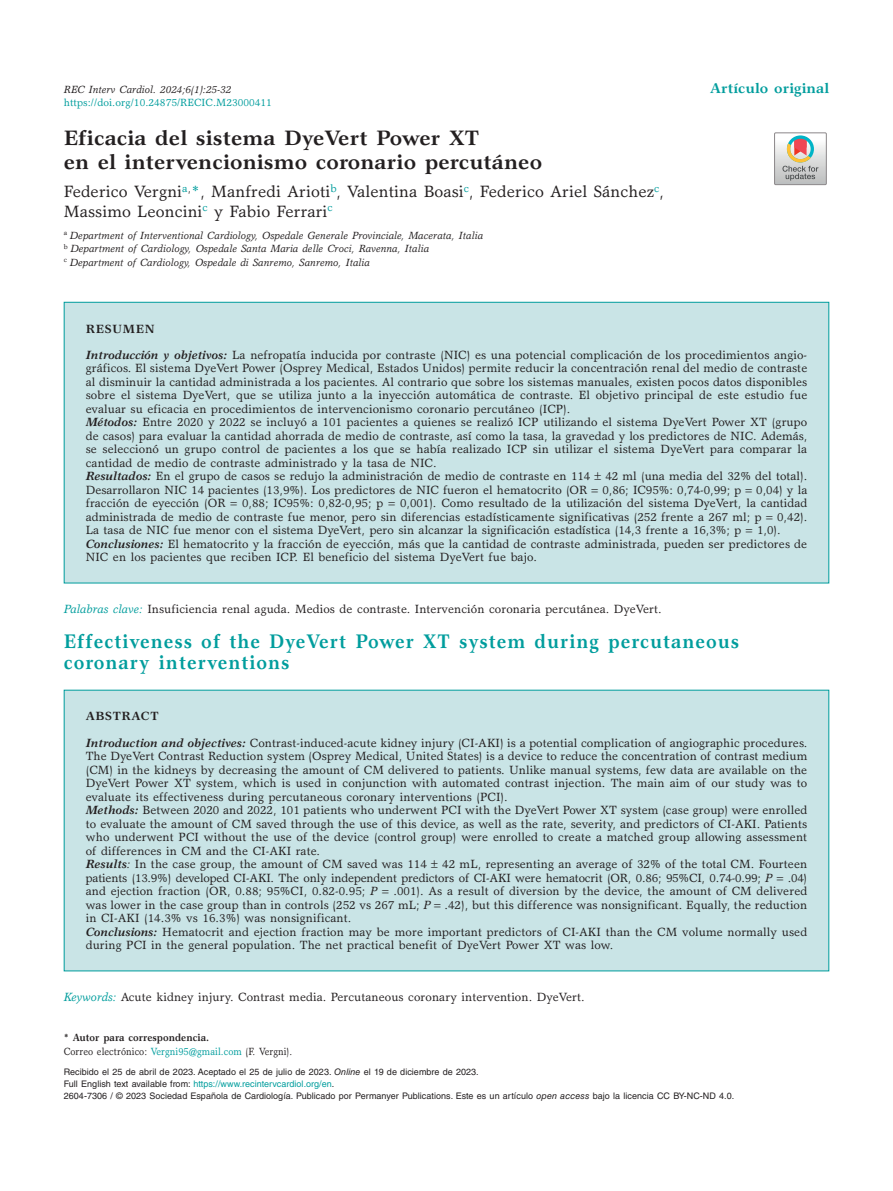
<style>
.page{position:relative;width:893px;height:1191px;background:#fff}
.page>*{position:absolute;margin:0;border:0;box-sizing:border-box;transform-origin:0 0}
.t1{font:700 21px/24px "Garth Graphic Std";letter-spacing:.005em;color:#231f20}
.t2{font:700 19.8px/21px "Garth Graphic Std";letter-spacing:.055em;color:#009d9d;scale:.91 1}
.t3{font:16.5px/19.5px "Garth Graphic Std";letter-spacing:.005em;color:#231f20}
.t4{font:700 14.25px "Garth Graphic Std";letter-spacing:.005em;color:#009d9d}
.t5{font:12px/13.5px "Garth Graphic Std";letter-spacing:.005em;color:#231f20}
.t6{font:12px/13.5px "Garth Graphic Std";letter-spacing:-.015em;color:#231f20}
.t7{font:italic 10.5px/13.5px "Garth Graphic Std";letter-spacing:.005em;color:#231f20}
.t8{font:10.5px/13.5px "Garth Graphic Std";letter-spacing:.005em;color:#231f20;scale:.9 1}
.t9{font:10.5px "Garth Graphic Std";letter-spacing:.005em;color:#009d9d}
.t10{font:9px/12px "Helvetica LT Std";letter-spacing:.005em;color:#231f20}
.s1{color:#009d9d}
.s2{font-weight:700}
.s3{font-weight:700;font-style:italic}
.s4{font-style:italic;color:#009d9d}
.s5{font-style:italic}
</style>
<div class="page">
<div style="left:64px;top:302px;width:765px;height:281px;background:#c9e4e6"></div>
<svg style="left:774px;top:133px;width:52px;height:52px"></svg>
<div style="left:64px;top:690px;width:765px;height:281px;background:#c9e4e6"></div>
<p class="t7" style="left:64px;top:82px;width:169px">REC Interv Cardiol. 2024;6(1):25-32</p>
<p class="t9" style="left:64px;top:96px;width:210px">https://doi.org/10.24875/RECIC.M23000411</p>
<h1 class="t1" style="left:64px;top:126px;width:480px">Eficacia del sistema DyeVert Power XT<br>en el intervencionismo coronario percutáneo</h1>
<h3 class="t3" style="left:64px;top:181px;width:602px">Federico Vergni<sup>a</sup><sup>,</sup><span class="s1">*</span>, Manfredi Arioti<sup>b</sup>, Valentina Boasi<sup>c</sup>, Federico Ariel Sánchez<sup>c</sup>,<br>Massimo Leoncini<sup>c</sup> y Fabio Ferrari<sup>c</sup></h3>
<p class="t7" style="left:64px;top:228px;width:421px"><sup>a</sup> Department of Interventional Cardiology, Ospedale Generale Provinciale, Macerata, Italia <sup>b</sup> Department of Cardiology, Ospedale Santa Maria delle Croci, Ravenna, Italia<br><sup>c</sup> Department of Cardiology, Ospedale di Sanremo, Sanremo, Italia</p>
<p class="t4" style="left:710px;top:79px;width:120px">Artículo original</p>
<p class="t5" style="left:86px;top:315px;width:723px;line-height:26.2px"><span class="s2">RESUMEN<br></span><span class="s3">Introducción y objetivos:</span> La nefropatía inducida por contraste (NIC) es una potencial complicación de los procedimientos angio-</p>
<p class="t5" style="left:86px;top:361px;width:723px">gráficos. El sistema DyeVert Power (Osprey Medical, Estados Unidos) permite reducir la concentración renal del medio de contraste al disminuir la cantidad administrada a los pacientes. Al contrario que sobre los sistemas manuales, existen pocos datos disponibles sobre el sistema DyeVert, que se utiliza junto a la inyección automática de contraste. El objetivo principal de este estudio fue evaluar su eficacia en procedimientos de intervencionismo coronario percutáneo (ICP).<br><span class="s3">Métodos:</span> Entre 2020 y 2022 se incluyó a 101 pacientes a quienes se realizó ICP utilizando el sistema DyeVert Power XT (grupo de casos) para evaluar la cantidad ahorrada de medio de contraste, así como la tasa, la gravedad y los predictores de NIC. Además, se seleccionó un grupo control de pacientes a los que se había realizado ICP sin utilizar el sistema DyeVert para comparar la cantidad de medio de contraste administrado y la tasa de NIC.<br><span class="s3">Resultados:</span> En el grupo de casos se redujo la administración de medio de contraste en 114</p>
<p class="t5" style="left:86px;top:469px;width:723px;text-align:justify;text-indent:520px">42 ml (una media del 32% del total).<br>Desarrollaron NIC 14 pacientes (13,9%). Los predictores de NIC fueron el hematocrito (OR 0,86; IC95%: 0,74-0,99; p 0,04) y la fracción de eyección (OR</p>
<p class="t5" style="left:86px;top:496px;width:723px;text-indent:314px">0,001). Como resultado de la utilización del sistema DyeVert, la cantidad administrada de medio de contraste fue menor, pero sin diferencias estadísticamente significativas (252 frente a 267 ml; p</p>
<p class="t5" style="left:242px;top:496px;width:143px">0,88; IC95%: 0,82-0,95; p</p>
<p class="t5" style="left:777px;top:510px;width:32px">0,42).</p>
<p class="t5" style="left:86px;top:523px;width:657px">La tasa de NIC fue menor con el sistema DyeVert, pero sin alcanzar la significación estadística (14,3 frente a 16,3%; p</p>
<p class="t5" style="left:86px;top:523px;width:723px;text-indent:671px">1,0).<br><span class="s3">Conclusiones:</span> El hematocrito y la fracción de eyección, más que la cantidad de contraste administrada, pueden ser predictores de<br>NIC en los pacientes que reciben ICP. El beneficio del sistema DyeVert fue bajo.</p>
<p class="t5" style="left:64px;top:602px;width:599px"><span class="s4">Palabras clave:</span> Insuficiencia renal aguda. Medios de contraste. Intervención coronaria percutánea. DyeVert.</p>
<h2 class="t2" style="left:64px;top:630px;width:744px">Effectiveness of the DyeVert Power XT system during percutaneous coronary interventions</h2>
<p class="t5" style="left:86px;top:703px;width:723px;line-height:26.2px"><span class="s2">ABSTRACT<br></span><span class="s3">Introduction and objectives:</span> Contrast-induced-acute kidney injury (CI-AKI) is a potential complication of angiographic procedures.</p>
<p class="t5" style="left:86px;top:749px;width:723px">The DyeVert Contrast Reduction system (Osprey Medical, United States) is a device to reduce the concentration of contrast medium (CM) in the kidneys by decreasing the amount of CM delivered to patients. Unlike manual systems, few data are available on the DyeVert Power XT system, which is used in conjunction with automated contrast injection. The main aim of our study was to evaluate its effectiveness during percutaneous coronary interventions (PCI).<br><span class="s3">Methods:</span> Between 2020 and 2022, 101 patients who underwent PCI with the DyeVert Power XT system (case group) were enrolled to evaluate the amount of CM saved through the use of this device, as well as the rate, severity, and predictors of CI-AKI. Patients who underwent PCI without the use of the device (control group) were enrolled to create a matched group allowing assessment of differences in CM and the CI-AKI rate.<br><span class="s3">Results</span><span class="s5">:</span> In the case group, the amount of CM saved was 114</p>
<p class="t6" style="left:86px;top:857px;width:723px;text-indent:356px">42 mL, representing an average of 32% of the total CM. Fourteen patients (13.9%) developed CI-AKI. The only independent predictors of CI-AKI were hematocrit (OR, 0.86; 95%CI, 0.74-0.99; <span class="s5">P</span></p>
<p class="t5" style="left:788px;top:870px;width:21px">.04)</p>
<p class="t5" style="left:86px;top:884px;width:723px;text-indent:308px">.001). As a result of diversion by the device, the amount of CM delivered was lower in the case group than in controls (252 vs 267 mL; <span class="s5">P</span> .42), but this difference was nonsignificant. Equally, the reduction in CI-AKI (14.3% vs 16.3%) was nonsignificant.<br><span class="s3">Conclusions:</span> Hematocrit and ejection fraction may be more important predictors of CI-AKI than the CM volume normally used during PCI in the general population. The net practical benefit of DyeVert Power XT was low.</p>
<p class="t5" style="left:86px;top:884px;width:293px">and ejection fraction (OR, 0.88; 95%CI, 0.82-0.95; <span class="s5">P</span></p>
<p class="t5" style="left:64px;top:990px;width:522px"><span class="s4">Keywords:</span> Acute kidney injury. Contrast media. Percutaneous coronary intervention. DyeVert.</p>
<p class="t8" style="left:64px;top:1030px;width:255px"><span class="s2">* Autor para correspondencia.<br></span>Correo electrónico: <span class="s1">Vergni95@gmail.com</span> (F. Vergni).</p>
<p class="t10" style="left:64px;top:1066px;width:672px">Recibido el 25 de abril de 2023. Aceptado el 25 de julio de 2023. <span class="s5">Online</span> el 19 de diciembre de 2023.<br>Full English text available from: <span class="s1">https://www.recintervcardiol.org/en</span>.<br>2604-7306 / © 2023 Sociedad Española de Cardiología. Publicado por Permanyer Publications. Este es un artículo <span class="s5">open access</span> bajo la licencia CC BY-NC-ND 4.0.</p>
</div>
